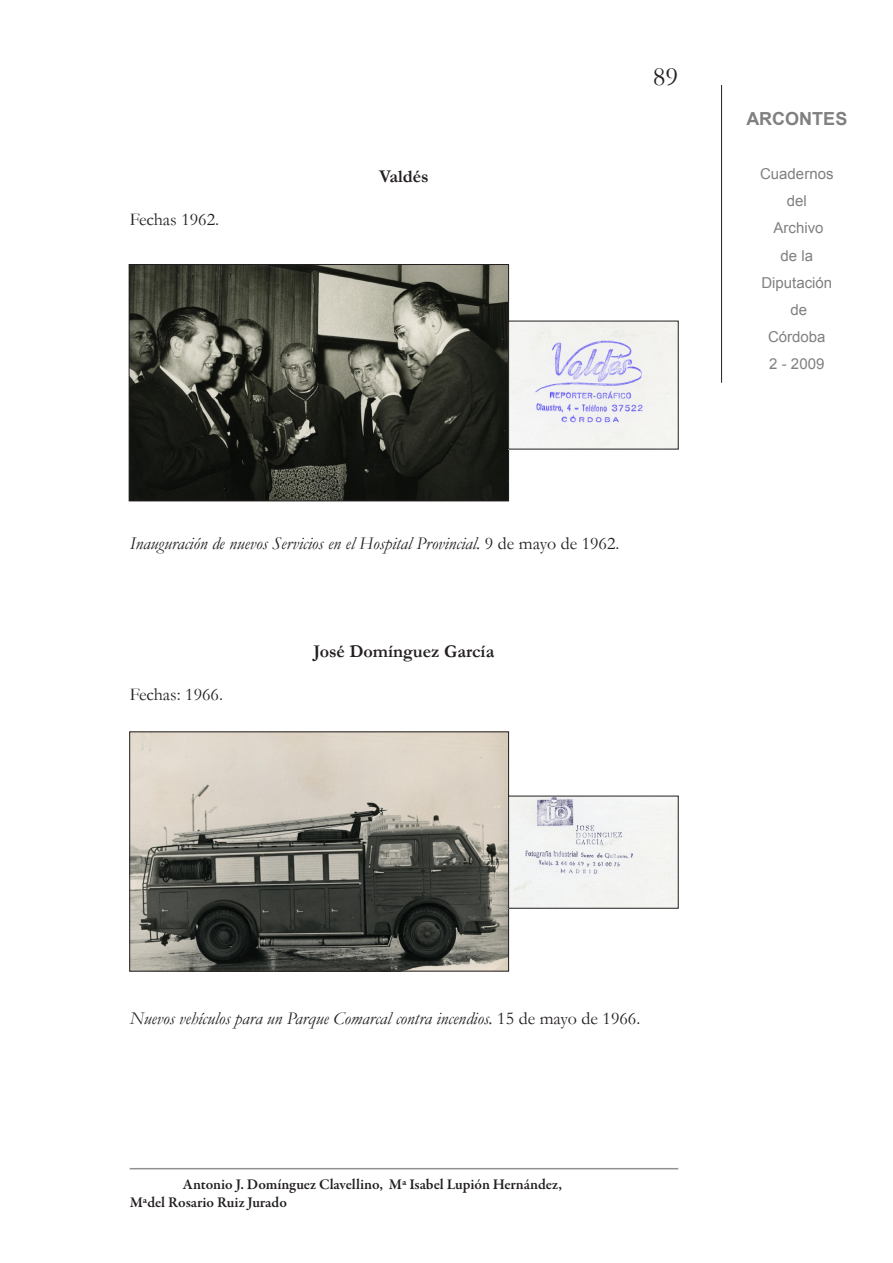
<style>
.page{position:relative;width:893px;height:1263px;background:#fff}
.page>*{position:absolute;margin:0;border:0;box-sizing:border-box;transform-origin:0 0}
.t1{font:27px "Garamond";color:#231f20}
.t2{font:italic 18px "Garamond";color:#231f20}
.t3{font:700 18px "Garamond";color:#231f20}
.t4{font:18px "Garamond";color:#231f20}
.t5{font:700 18px "Arial";color:#808080}
.t6{font:600 15px/18px "Garamond Premr Pro";color:#231f20}
.t7{font:15px/27px "Arial";color:#808080;text-align:center}
.s1{font-style:normal}
</style>
<div class="page">
<hr style="left:130px;top:1168px;width:548px;height:1px;background:#231f20">
<hr style="left:721px;top:85px;width:1px;height:298px;background:#231f20">
<img style="left:131px;top:266px;width:376px;height:233px">
<div style="left:129px;top:264px;width:380px;height:237px;border:1px solid #231f20"></div>
<img style="left:510px;top:323px;width:167px;height:124px">
<div style="left:508px;top:321px;width:171px;height:128px;border:1px solid #231f20"></div>
<img style="left:131px;top:733px;width:376px;height:236px">
<div style="left:129px;top:731px;width:380px;height:240px;border:1px solid #231f20"></div>
<img style="left:510px;top:798px;width:167px;height:109px">
<div style="left:508px;top:796px;width:171px;height:113px;border:1px solid #231f20"></div>
<p class="t4" style="left:130px;top:207px;width:91px">Fechas 1962.</p>
<p class="t3" style="left:379px;top:164px;width:51px">Valdés</p>
<h1 class="t1" style="left:653px;top:59px;width:27px">89</h1>
<p class="t2" style="left:130px;top:531px;width:491px">Inauguración de nuevos Servicios en el Hospital Provincial. <span class="s1">9 de mayo de 1962.</span></p>
<p class="t4" style="left:130px;top:682px;width:95px">Fechas: 1966.</p>
<p class="t3" style="left:314px;top:639px;width:182px">José Domínguez García</p>
<p class="t5" style="left:746px;top:107px;width:102px">ARCONTES</p>
<p class="t7" style="left:760px;top:161px;width:75px">Cuadernos del<br>Archivo<br>de la<br>Diputación de<br>Córdoba<br>2 - 2009</p>
<p class="t2" style="left:130px;top:1006px;width:512px">Nuevos vehículos para un Parque Comarcal contra incendios. <span class="s1">15 de mayo de 1966.</span></p>
<p class="t6" style="left:130px;top:1175px;width:434px;text-indent:53px">Antonio J. Domínguez Clavellino, Mª Isabel Lupión Hernández,<br>Mªdel Rosario Ruiz Jurado</p>
</div>
